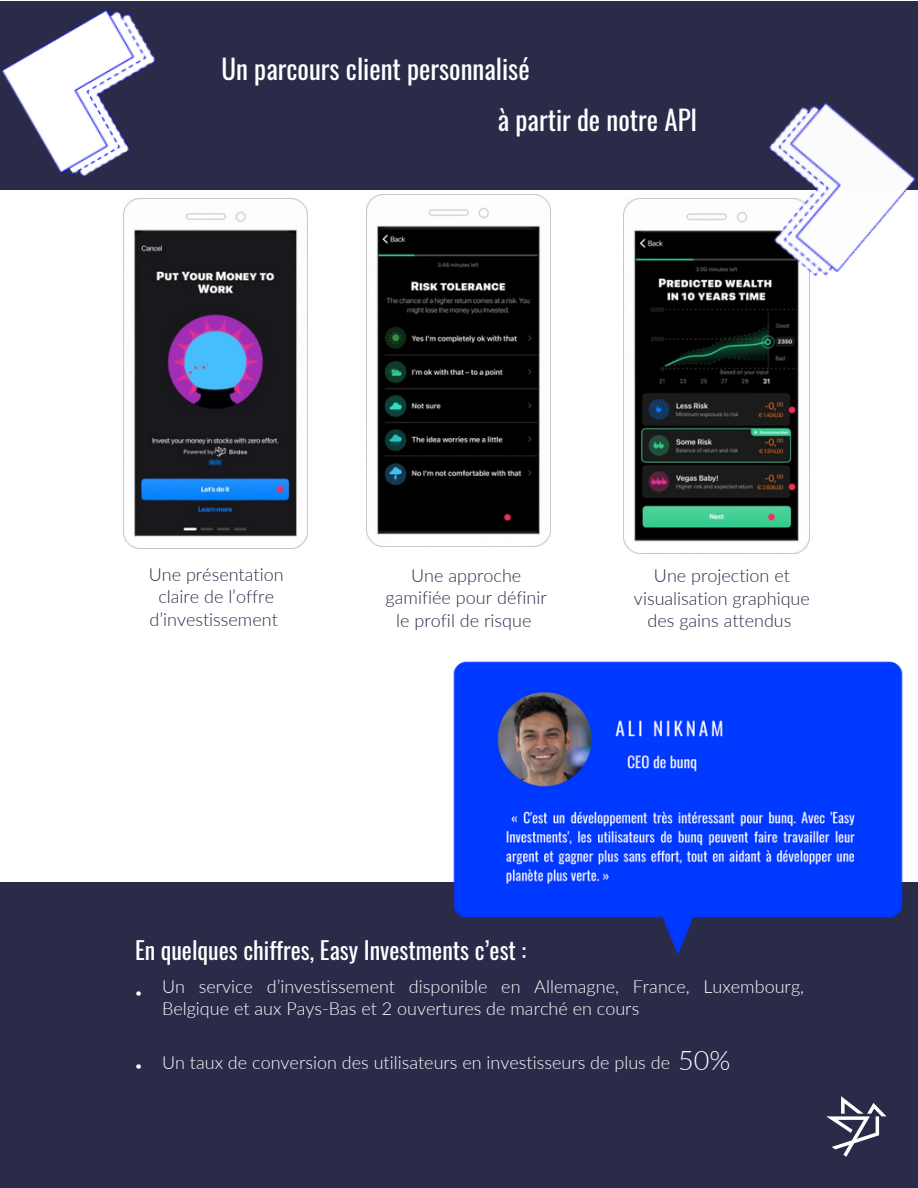
<style>
.page{position:relative;width:918px;height:1188px;background:#fff}
.page>*{position:absolute;margin:0;border:0;box-sizing:border-box;transform-origin:0 0}
.t1{font:27px/51.8px "Oswald";color:#fff}
.t2{font:300 27px "Lato";color:#fff}
.t3{font:24px "Oswald";color:#fff}
.t4{font:300 18px/22.5px "Lato";color:#fff}
.t5{font:300 18px/22.5px "Lato";color:#2a2b49;text-align:center}
.t6{font:18px "IBM Plex Sans";color:#fff}
</style>
<div class="page">
<div style="left:0;top:882px;width:918px;height:306px;background:#2a2b49"></div>
<div style="left:0;top:1px;width:918px;height:189px;background:#2a2b49"></div>
<img style="left:453px;top:661px;width:450px;height:294px">
<img style="left:366px;top:195px;width:185px;height:352px">
<img style="left:623px;top:198px;width:187px;height:356px">
<img style="left:123px;top:198px;width:185px;height:350px">
<img style="left:699px;top:102px;width:217px;height:206px">
<img style="left:1px;top:9px;width:156px;height:168px">
<svg style="left:826px;top:1096px;width:61px;height:61px"></svg>
<p class="t1" style="left:498px;top:42px;width:201px;text-indent:-276px">Un parcours client personnalisé<br>à partir de notre API</p>
<p class="t5" style="left:149px;top:562px;width:136px">Une présentation claire de l’offre d’investissement</p>
<p class="t5" style="left:386px;top:564px;width:163px">Une approche gamifiée pour définir le profil de risque</p>
<p class="t5" style="left:634px;top:564px;width:177px">Une projection et visualisation graphique des gains attendus</p>
<p class="t3" style="left:135px;top:932px;width:393px">En quelques chiffres, Easy Investments c’est :</p>
<p class="t6" style="left:135px;top:980px;width:9px">•</p>
<p class="t4" style="left:162px;top:975px;width:644px">Un service d’investissement disponible en Allemagne, France, Luxembourg,<br>Belgique et aux Pays-Bas et 2 ouvertures de marché en cours</p>
<h2 class="t4" style="left:162px;top:1051px;width:510px">Un taux de conversion des utilisateurs en investisseurs de plus de</h2>
<p class="t2" style="left:678px;top:1044px;width:54px">50%</p>
<p class="t6" style="left:135px;top:1054px;width:9px">•</p>
</div>
